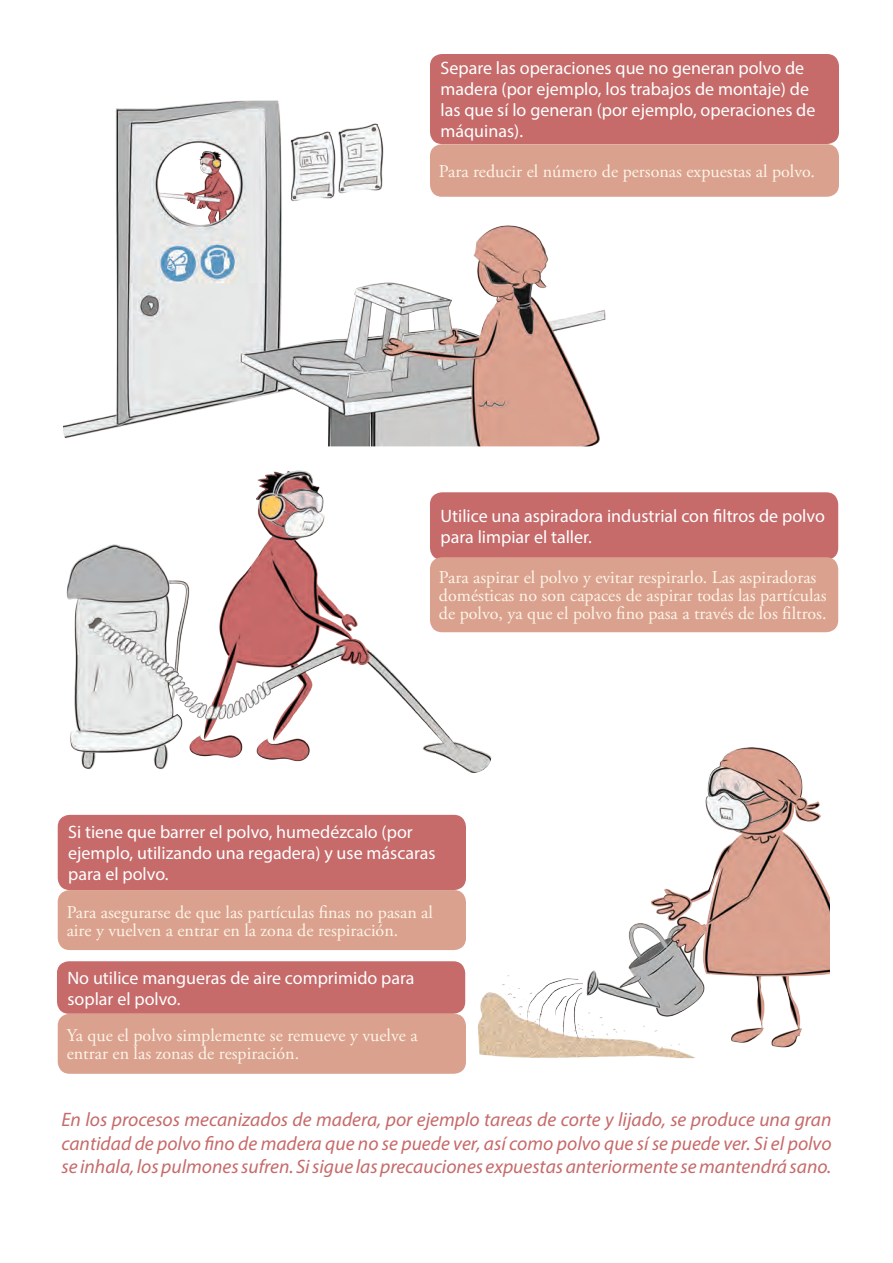
<style>
.page{position:relative;width:893px;height:1263px;background:#fff}
.page>*{position:absolute;margin:0;border:0;box-sizing:border-box;transform-origin:0 0}
.t1{font:italic 19.5px/23.4px "Myriad Pro";color:#c66a6a;text-align:justify}
.t2{font:18px/18px "Adobe Garamond Pro";color:#fef5e6}
.t3{font:18px/21px "Myriad Pro";color:#fff}
</style>
<div class="page">
<img style="left:63px;top:101px;width:542px;height:345px">
<div style="left:430px;top:54px;width:409px;height:90px;background:#c66a6a;border-radius:12px"></div>
<div style="left:58px;top:815px;width:408px;height:75px;background:#c66a6a;border-radius:12px"></div>
<div style="left:430px;top:492px;width:408px;height:68px;background:#c66a6a;border-radius:12px"></div>
<div style="left:430px;top:144px;width:409px;height:53px;background:#daa18f;border-radius:12px"></div>
<div style="left:58px;top:890px;width:408px;height:60px;background:#daa18f;border-radius:12px"></div>
<div style="left:57px;top:961px;width:408px;height:53px;background:#c66a6a;border-radius:12px"></div>
<div style="left:58px;top:1014px;width:408px;height:60px;background:#daa18f;border-radius:12px"></div>
<div style="left:430px;top:557px;width:408px;height:75px;background:#daa18f;border-radius:12px"></div>
<img style="left:67px;top:470px;width:425px;height:299px">
<img style="left:463px;top:748px;width:367px;height:322px">
<p class="t3" style="left:440px;top:57px;width:376px">Separe las operaciones que no generan polvo de madera (por ejemplo, los trabajos de montaje) de las que sí lo generan (por ejemplo, operaciones de máquinas).</p>
<p class="t2" style="left:439px;top:163px;width:377px">Para reducir el número de personas expuestas al polvo.</p>
<p class="t3" style="left:440px;top:505px;width:386px">Utilice una aspiradora industrial con filtros de polvo para limpiar el taller.</p>
<p class="t2" style="left:439px;top:569px;width:389px">Para aspirar el polvo y evitar respirarlo. Las aspiradoras domésticas no son capaces de aspirar todas las partículas de polvo, ya que el polvo fino pasa a través de los filtros.</p>
<p class="t3" style="left:68px;top:821px;width:369px">Si tiene que barrer el polvo, humedézcalo (por ejemplo, utilizando una regadera) y use máscaras para el polvo.</p>
<p class="t2" style="left:67px;top:903px;width:368px">Para asegurarse de que las partículas finas no pasan al aire y vuelven a entrar en la zona de respiración.</p>
<p class="t3" style="left:67px;top:967px;width:349px">No utilice mangueras de aire comprimido para soplar el polvo.</p>
<p class="t2" style="left:67px;top:1027px;width:352px">Ya que el polvo simplemente se remueve y vuelve a entrar en las zonas de respiración.</p>
<p class="t1" style="left:61px;top:1107px;width:772px">En los procesos mecanizados de madera, por ejemplo tareas de corte y lijado, se produce una gran cantidad de polvo fino de madera que no se puede ver, así como polvo que sí se puede ver. Si el polvo se inhala, los pulmones sufren. Si sigue las precauciones expuestas anteriormente se mantendrá sano.</p>
</div>
